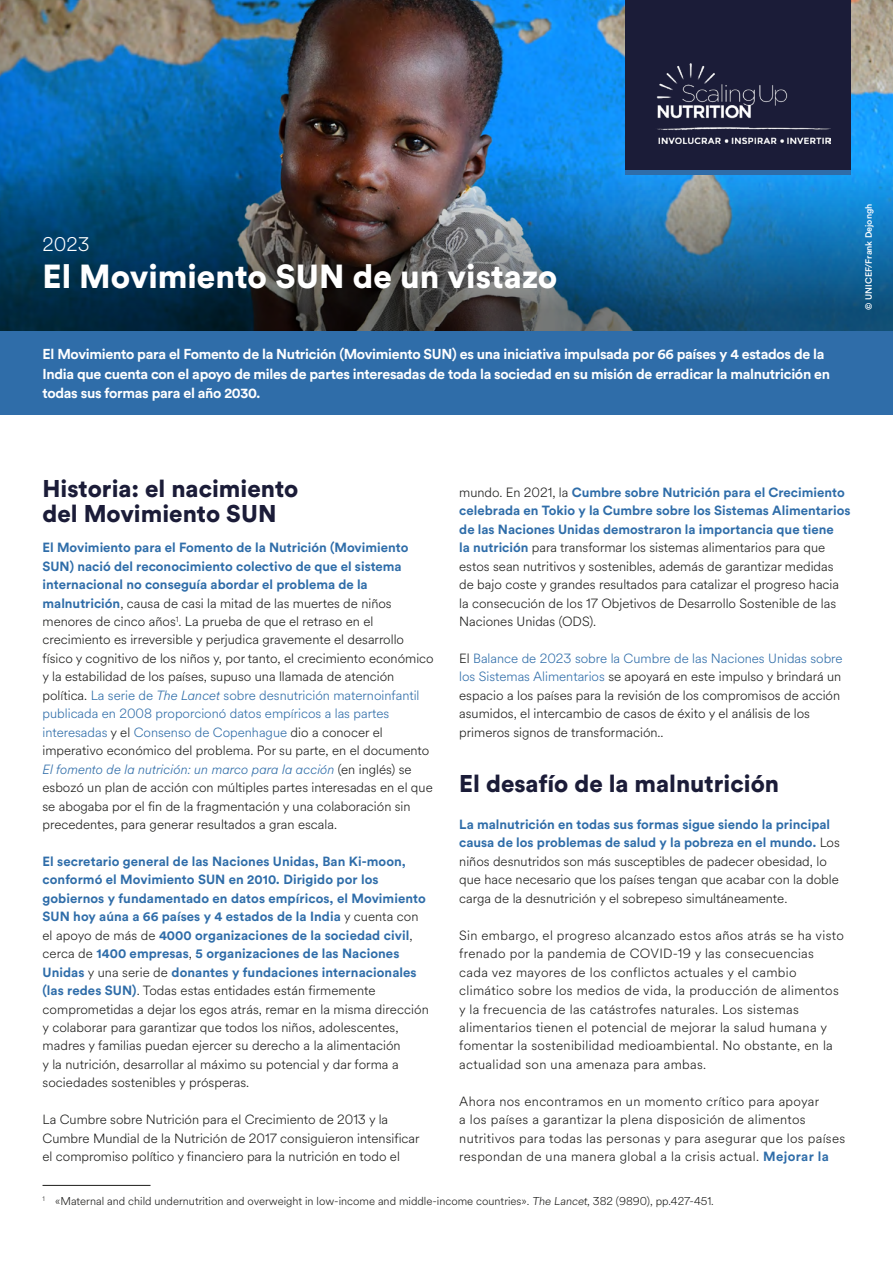
<style>
.page{position:relative;width:893px;height:1263px;background:#fff}
.page>*{position:absolute;margin:0;border:0;box-sizing:border-box;transform-origin:0 0}
.t1{font:900 33px "Circular Std";color:#fff}
.Heading_1{font:900 24px/25.5px "Circular Std";color:#1b1c38}
.Date{font:300 19.5px "Circular Spotify Text";color:#fff}
.Subtitle_in_blue_bar{font:700 14.25px/19.5px "Circular Std";letter-spacing:-.02em;color:#fff}
.Body{font:300 13.2px/18.5px "Circular Spotify Text";color:#1d1d1b}
.Body-2{font:300 13.2px/18.5px "Circular Spotify Text";letter-spacing:.025em;color:#1d1d1b}
.Footnote{font:300 11.25px "Circular Spotify Text";color:#1d1d1b}
.Photo_credit{font:500 9px "Circular Std";color:#fff}
.s1{font-family:"Circular Std";font-weight:700;color:#2f6da9}
.s2{color:#2f6da9}
.s3{font-style:italic;color:#2f6da9}
</style>
<div class="page">
<img style="left:0;top:0;width:893px;height:331px">
<div style="left:625px;top:0;width:225px;height:170px;background:#1b1c38"></div>
<img style="left:656px;top:63px;width:175px;height:81px">
<hr style="left:625px;top:170px;width:225px;height:4px;background:#2f6da9">
<hr style="left:43px;top:1185px;width:108px;height:1px;background:#1d1d1b">
<div style="left:0;top:331px;width:893px;height:84px;background:#2f6da9"></div>
<p class="Date" style="left:43px;top:231px;width:49px">2023</p>
<p class="t1" style="left:43px;top:255px;width:516px">El Movimiento SUN de un vistazo</p>
<p class="Subtitle_in_blue_bar" style="left:43px;top:344px;width:789px">El Movimiento para el Fomento de la Nutrición (Movimiento SUN) es una iniciativa impulsada por 66 países y 4 estados de la<br>India que cuenta con el apoyo de miles de partes interesadas de toda la sociedad en su misión de erradicar la malnutrición en todas sus formas para el año 2030.</p>
<p class="Photo_credit" style="left:863px;top:310px;width:107px;rotate:-90deg">© UNICEF/Frank Dejongh</p>
<p class="Heading_1" style="left:43px;top:475px;width:257px">Historia: el nacimiento del Movimiento SUN</p>
<p class="Body" style="left:43px;top:539px;width:393px"><span class="s1">El Movimiento para el Fomento de la Nutrición (Movimiento SUN) nació del reconocimiento colectivo de que el sistema internacional no conseguía abordar el problema de la malnutrición</span>, causa de casi la mitad de las muertes de niños menores de cinco años<sup>1</sup>. La prueba de que el retraso en el crecimiento es irreversible y perjudica gravemente el desarrollo físico y cognitivo de los niños y, por tanto, el crecimiento económico y la estabilidad de los países, supuso una llamada de atención política. <span class="s2">La serie de</span> <span class="s3">The Lancet</span> <span class="s2">sobre desnutrición maternoinfantil publicada en 2008 proporcionó datos empíricos a las partes interesadas</span> y el <span class="s2">Consenso de Copenhague</span> dio a conocer el imperativo económico del problema. Por su parte, en el documento <span class="s3">El fomento de la nutrición: un marco para la acción</span> (en inglés) se esbozó un plan de acción con múltiples partes interesadas en el que se abogaba por el fin de la fragmentación y una colaboración sin precedentes, para generar resultados a gran escala.</p>
<p class="Body" style="left:43px;top:852px;width:388px"><span class="s1">El secretario general de las Naciones Unidas, Ban Ki-moon, conformó el Movimiento SUN en 2010. Dirigido por los gobiernos y fundamentado en datos empíricos, el Movimiento SUN hoy aúna a 66 países y 4 estados de la India</span> y cuenta con el apoyo de más de <span class="s1">4000 organizaciones de la sociedad civil</span>, cerca de <span class="s1">1400 empresas</span>, <span class="s1">5 organizaciones de las Naciones Unidas</span> y una serie de <span class="s1">donantes y fundaciones internacionales (las redes SUN)</span>. Todas estas entidades están firmemente comprometidas a dejar los egos atrás, remar en la misma dirección y colaborar para garantizar que todos los niños, adolescentes, madres y familias puedan ejercer su derecho a la alimentación<br>y la nutrición, desarrollar al máximo su potencial y dar forma a sociedades sostenibles y prósperas.</p>
<p class="Body" style="left:43px;top:1111px;width:379px">La Cumbre sobre Nutrición para el Crecimiento de 2013 y la<br>Cumbre Mundial de la Nutrición de 2017 consiguieron intensificar el compromiso político y financiero para la nutrición en todo el</p>
<p class="Footnote" style="left:43px;top:1193px;width:673px"><sup>1</sup> «Maternal and child undernutrition and overweight in low-income and middle-income countries». The Lancet, 382 (9890), pp.427-451.</p>
<p class="Body" style="left:459px;top:483px;width:393px">mundo. En 2021, la <span class="s1">Cumbre sobre Nutrición para el Crecimiento celebrada en Tokio y la Cumbre sobre los Sistemas Alimentarios de las Naciones Unidas demostraron la importancia que tiene<br>la nutrición</span> para transformar los sistemas alimentarios para que estos sean nutritivos y sostenibles, además de garantizar medidas de bajo coste y grandes resultados para catalizar el progreso hacia la consecución de los 17 Objetivos de Desarrollo Sostenible de las Naciones Unidas (ODS).</p>
<p class="Body" style="left:459px;top:649px;width:385px">El <span class="s2">Balance de 2023 sobre la Cumbre de las Naciones Unidas sobre los Sistemas Alimentarios</span> se apoyará en este impulso y brindará un espacio a los países para la revisión de los compromisos de acción asumidos, el intercambio de casos de éxito y el análisis de los primeros signos de transformación..</p>
<p class="Heading_1" style="left:459px;top:770px;width:321px">El desafío de la malnutrición</p>
<p class="Body" style="left:459px;top:815px;width:382px"><span class="s1">La malnutrición en todas sus formas sigue siendo la principal causa de los problemas de salud y la pobreza en el mundo.</span> Los niños desnutridos son más susceptibles de padecer obesidad, lo que hace necesario que los países tengan que acabar con la doble carga de la desnutrición y el sobrepeso simultáneamente.</p>
<p class="Body-2" style="left:459px;top:926px;width:386px">Sin embargo, el progreso alcanzado estos años atrás se ha visto frenado por la pandemia de COVID-19 y las consecuencias cada vez mayores de los conflictos actuales y el cambio climático sobre los medios de vida, la producción de alimentos y la frecuencia de las catástrofes naturales. Los sistemas alimentarios tienen el potencial de mejorar la salud humana y fomentar la sostenibilidad medioambiental. No obstante, en la actualidad son una amenaza para ambas.</p>
<p class="Body-2" style="left:459px;top:1092px;width:387px">Ahora nos encontramos en un momento crítico para apoyar<br>a los países a garantizar la plena disposición de alimentos nutritivos para todas las personas y para asegurar que los países respondan de una manera global a la crisis actual. <span class="s1">Mejorar la</span></p>
</div>
